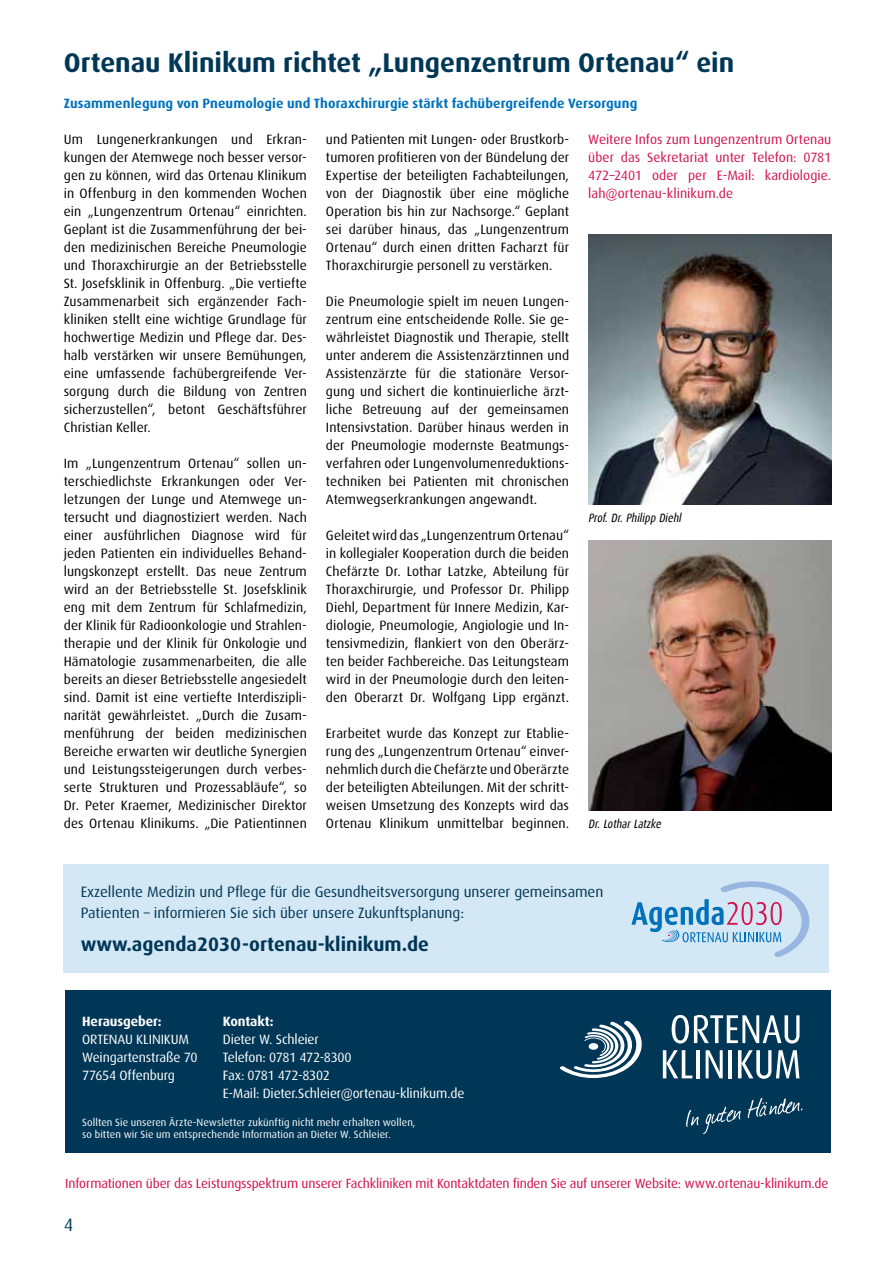
<style>
.page{position:relative;width:893px;height:1263px;background:#fff}
.page>*{position:absolute;margin:0;border:0;box-sizing:border-box;transform-origin:0 0}
.t1{font:700 27px "Dax Pro";color:#003756}
.t2{font:700 19.5px "Dax Pro";color:#003756}
.t3{font:18px "Dax Pro";color:#003756}
.t4{font:15px/21px "Dax Pro";letter-spacing:-.005em;color:#003756}
.t5{font:13.5px/18px "Dax Pro";letter-spacing:.005em;color:#000;text-align:justify}
.t6{font:13.5px/18px "Dax Pro";letter-spacing:-.01em;color:#fff}
.t7{font:13.5px/18px "Dax Pro";letter-spacing:.005em;color:#d30f4c;text-align:justify}
.t8{font:700 13.5px "Dax Pro";letter-spacing:.005em;color:#0072bc}
.t9{font:700 13.5px "Dax Pro";letter-spacing:-.005em;color:#fff}
.t10{font:13.35px "Dax Pro";letter-spacing:-.01em;color:#d30f4c}
.t11{font:italic 12px "Dax Condensed";color:#000}
.t12{font:10.5px/12.6px "Dax Pro";letter-spacing:.01em;color:#fff}
</style>
<div class="page">
<div style="left:65px;top:990px;width:766px;height:162px;background:#003756"></div>
<svg style="left:560px;top:1020px;width:82px;height:58px"></svg>
<svg style="left:672px;top:1015px;width:127px;height:28px"></svg>
<svg style="left:663px;top:1050px;width:29px;height:28px"></svg>
<hr style="left:696px;top:1050px;width:4px;height:28px;background:#fff">
<svg style="left:706px;top:1050px;width:17px;height:28px"></svg>
<hr style="left:728px;top:1050px;width:4px;height:28px;background:#fff">
<svg style="left:738px;top:1050px;width:61px;height:29px"></svg>
<svg style="left:686px;top:1107px;width:55px;height:27px"></svg>
<svg style="left:748px;top:1098px;width:54px;height:20px"></svg>
<div style="left:64px;top:864px;width:765px;height:108px;background:#d4e7f4"></div>
<svg style="left:631px;top:881px;width:179px;height:76px"></svg>
<img style="left:588px;top:540px;width:243px;height:270px">
<img style="left:588px;top:234px;width:243px;height:270px">
<h1 class="t1" style="left:64px;top:45px;width:672px">Ortenau Klinikum richtet „Lungenzentrum Ortenau“ ein</h1>
<p class="t8" style="left:64px;top:94px;width:575px">Zusammenlegung von Pneumologie und Thoraxchirurgie stärkt fachübergreifende Versorgung</p>
<p class="t5" style="left:64px;top:130px;width:245px">Um Lungenerkrankungen und Erkran&shy;kungen der Atemwege noch besser versor&shy;gen zu können, wird das Ortenau Klinikum in Offenburg in den kommenden Wochen ein „Lungenzentrum Ortenau“ einrichten.<br>Geplant ist die Zusammenführung der bei&shy;den medizinischen Bereiche Pneumologie und Thoraxchirurgie an der Betriebsstelle St. Josefsklinik in Offenburg. „Die vertiefte Zusammenarbeit sich ergänzender Fach&shy;kliniken stellt eine wichtige Grundlage für hochwertige Medizin und Pflege dar. Des&shy;halb verstärken wir unsere Bemühungen, eine umfassende fachübergreifende Ver&shy;sorgung durch die Bildung von Zentren sicherzustellen“, betont Geschäftsführer Christian Keller.</p>
<p class="t5" style="left:64px;top:454px;width:245px">Im „Lungenzentrum Ortenau“ sollen un&shy;terschiedlichste Erkrankungen oder Ver&shy;letzungen der Lunge und Atemwege un&shy;tersucht und diagnostiziert werden. Nach einer ausführlichen Diagnose wird für jeden Patienten ein individuelles Behand&shy;lungskonzept erstellt. Das neue Zentrum wird an der Betriebsstelle St. Josefsklinik eng mit dem Zentrum für Schlafmedizin, der Klinik für Radioonkologie und Strahlen&shy;therapie und der Klinik für Onkologie und Hämatologie zusammenarbeiten, die alle bereits an dieser Betriebsstelle angesiedelt sind. Damit ist eine vertiefte Interdiszipli&shy;narität gewährleistet. „Durch die Zusam&shy;menführung der beiden medizinischen Bereiche erwarten wir deutliche Synergien und Leistungssteigerungen durch verbes&shy;serte Strukturen und Prozessabläufe“, so Dr. Peter Kraemer, Medizinischer Direktor des Ortenau Klinikums. „Die Patientinnen</p>
<p class="t5" style="left:326px;top:130px;width:245px">und Patienten mit Lungen- oder Brustkorb&shy;tumoren profitieren von der Bündelung der Expertise der beteiligten Fachabteilungen, von der Diagnostik über eine mögliche Operation bis hin zur Nachsorge.“ Geplant sei darüber hinaus, das „Lungenzentrum Ortenau“ durch einen dritten Facharzt für Thoraxchirurgie personell zu verstärken.</p>
<p class="t5" style="left:326px;top:292px;width:245px">Die Pneumologie spielt im neuen Lungen&shy;zentrum eine entscheidende Rolle. Sie ge&shy;währleistet Diagnostik und Therapie, stellt unter anderem die Assistenzärztinnen und Assistenzärzte für die stationäre Versor&shy;gung und sichert die kontinuierliche ärzt&shy;liche Betreuung auf der gemeinsamen Intensivstation. Darüber hinaus werden in der Pneumologie modernste Beatmungs&shy;verfahren oder Lungenvolumenreduktions&shy;techniken bei Patienten mit chronischen Atemwegserkrankungen angewandt.</p>
<p class="t5" style="left:326px;top:526px;width:245px">Geleitet wird das „Lungenzentrum Ortenau“ in kollegialer Kooperation durch die beiden Chefärzte Dr. Lothar Latzke, Abteilung für Thoraxchirurgie, und Professor Dr. Philipp Diehl, Department für Innere Medizin, Kar&shy;diologie, Pneumologie, Angiologie und In&shy;tensivmedizin, flankiert von den Oberärz&shy;ten beider Fachbereiche. Das Leitungsteam wird in der Pneumologie durch den leiten&shy;den Oberarzt Dr. Wolfgang Lipp ergänzt.</p>
<p class="t5" style="left:326px;top:724px;width:245px">Erarbeitet wurde das Konzept zur Etablie&shy;rung des „Lungenzentrum Ortenau“ einver&shy;nehmlich durch die Chefärzte und Oberärzte der beteiligten Abteilungen. Mit der schritt&shy;weisen Umsetzung des Konzepts wird das Ortenau Klinikum unmittelbar beginnen.</p>
<p class="t7" style="left:588px;top:130px;width:245px">Weitere Infos zum Lungenzentrum Ortenau über das Sekretariat unter Telefon: 0781<br>472–2401 oder per E-Mail: kardiologie. lah@ortenau-klinikum.de</p>
<p class="t11" style="left:588px;top:511px;width:97px">Prof. Dr. Philipp Diehl</p>
<p class="t11" style="left:588px;top:817px;width:77px">Dr. Lothar Latzke</p>
<p class="t4" style="left:81px;top:881px;width:524px">Exzellente Medizin und Pflege für die Gesundheitsversorgung unserer gemeinsamen<br>Patienten – informieren Sie sich über unsere Zukunftsplanung:</p>
<h2 class="t2" style="left:81px;top:932px;width:350px">www.agenda2030-ortenau-klinikum.de</h2>
<p class="t9" style="left:223px;top:1013px;width:52px">Kontakt:</p>
<p class="t6" style="left:223px;top:1030px;width:243px">Dieter W. Schleier<br>Telefon: 0781 472-8300<br>Fax: 0781 472-8302<br>E-Mail: Dieter.Schleier@ortenau-klinikum.de</p>
<p class="t12" style="left:82px;top:1115px;width:335px">Sollten Sie unseren Ärzte-Newsletter zukünftig nicht mehr erhalten wollen, so bitten wir Sie um entsprechende Information an Dieter W. Schleier.</p>
<p class="t10" style="left:65px;top:1175px;width:765px">Informationen über das Leistungsspektrum unserer Fachkliniken mit Kontaktdaten finden Sie auf unserer Website: www.ortenau-klinikum.de</p>
<p class="t9" style="left:82px;top:1013px;width:81px">Herausgeber:</p>
<p class="t6" style="left:82px;top:1030px;width:117px">ORTENAU KLINIKUM<br>Weingartenstraße 70<br>77654 Offenburg</p>
<h3 class="t3" style="left:64px;top:1213px;width:11px">4</h3>
</div>
